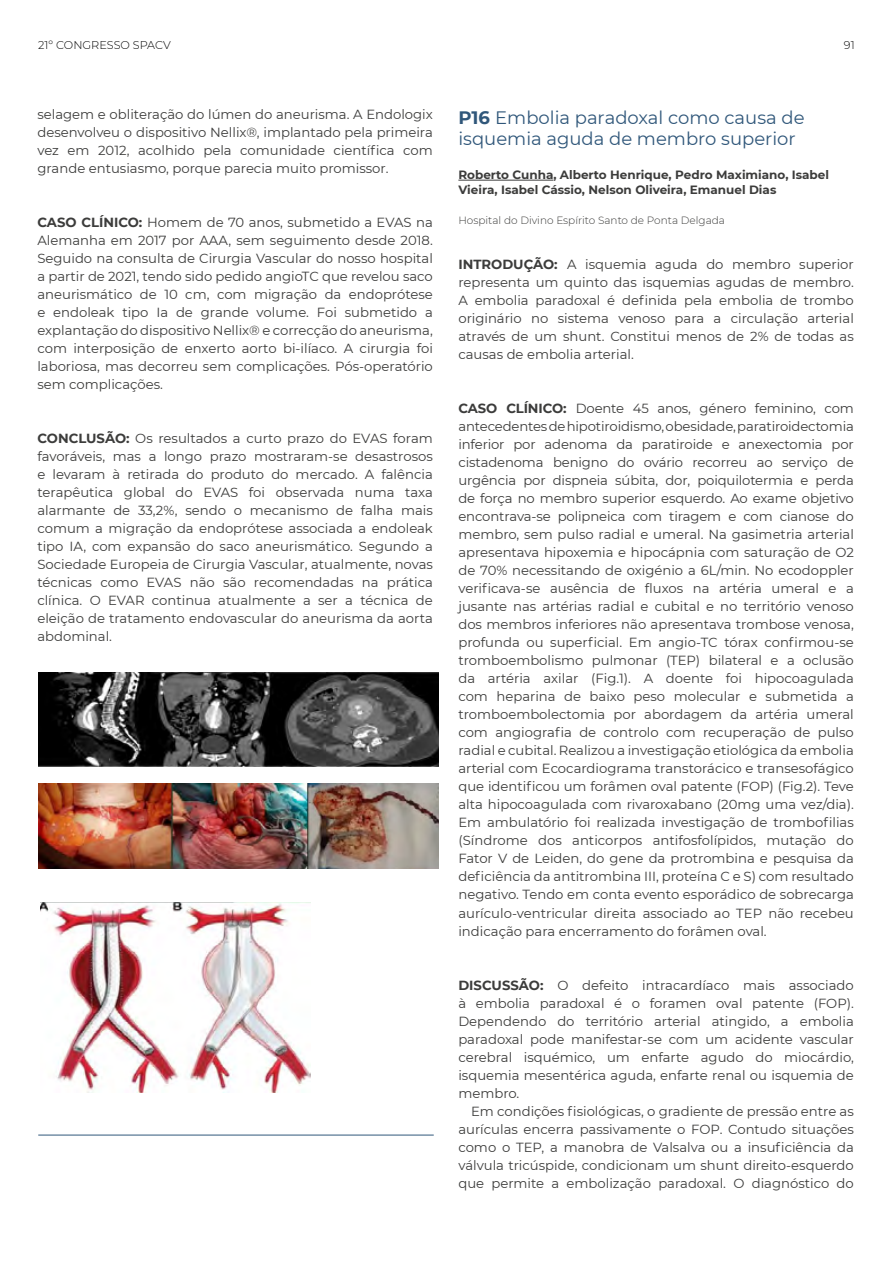
<style>
.page{position:relative;width:893px;height:1263px;background:#fff}
.page>*{position:absolute;margin:0;border:0;box-sizing:border-box;transform-origin:0 0}
.t1{font:18px/21px "Montserrat";color:#30577a}
.t2{font:13.2px/18px "Montserrat";color:#3c3c3b;text-align:justify}
.t3{font:700 12px/15px "Montserrat";color:#3c3c3b}
.t4{font:300 11.25px "Montserrat";color:#000}
.t5{font:300 10.5px "Montserrat";color:#3c3c3b}
.s1{font-weight:700}
</style>
<div class="page">
<hr style="left:458px;top:180px;width:95px;height:1px;background:#3c3c3b">
<hr style="left:38px;top:1135px;width:396px;height:1px;background:#30577a">
<img style="left:38px;top:673px;width:401px;height:93px">
<img style="left:38px;top:783px;width:401px;height:86px">
<img style="left:40px;top:903px;width:270px;height:189px">
<p class="t4" style="left:38px;top:38px;width:134px">21º CONGRESSO SPACV</p>
<p class="t2" style="left:37px;top:105px;width:397px">selagem e obliteração do lúmen do aneurisma. A Endologix desenvolveu o dispositivo Nellix®, implantado pela primeira vez em 2012, acolhido pela comunidade científica com grande entusiasmo, porque parecia muito promissor.</p>
<p class="t2" style="left:37px;top:213px;width:397px"><span class="s1">CASO CLÍNICO:</span> Homem de 70 anos, submetido a EVAS na Alemanha em 2017 por AAA, sem seguimento desde 2018.<br>Seguido na consulta de Cirurgia Vascular do nosso hospital a partir de 2021, tendo sido pedido angioTC que revelou saco aneurismático de 10 cm, com migração da endoprótese e endoleak tipo Ia de grande volume. Foi submetido a explantação do dispositivo Nellix® e correcção do aneurisma, com interposição de enxerto aorto bi-ilíaco. A cirurgia foi laboriosa, mas decorreu sem complicações. Pós-operatório sem complicações.</p>
<p class="t2" style="left:37px;top:429px;width:397px"><span class="s1">CONCLUSÃO:</span> Os resultados a curto prazo do EVAS foram favoráveis, mas a longo prazo mostraram-se desastrosos e levaram à retirada do produto do mercado. A falência terapêutica global do EVAS foi observada numa taxa alarmante de 33,2%, sendo o mecanismo de falha mais comum a migração da endoprótese associada a endoleak tipo IA, com expansão do saco aneurismático. Segundo a Sociedade Europeia de Cirurgia Vascular, atualmente, novas técnicas como EVAS não são recomendadas na prática clínica. O EVAR continua atualmente a ser a técnica de eleição de tratamento endovascular do aneurisma da aorta abdominal.</p>
<p class="t4" style="left:844px;top:38px;width:12px">91</p>
<h1 class="t1" style="left:458px;top:107px;width:348px"><span class="s1">P16</span> Embolia paradoxal como causa de isquemia aguda de membro superior</h1>
<p class="t3" style="left:458px;top:167px;width:372px">Roberto Cunha, Alberto Henrique, Pedro Maximiano, Isabel<br>Vieira, Isabel Cássio, Nelson Oliveira, Emanuel Dias</p>
<p class="t5" style="left:458px;top:214px;width:268px">Hospital do Divino Espírito Santo de Ponta Delgada</p>
<p class="t2" style="left:458px;top:255px;width:397px"><span class="s1">INTRODUÇÃO:</span> A isquemia aguda do membro superior representa um quinto das isquemias agudas de membro.<br>A embolia paradoxal é definida pela embolia de trombo originário no sistema venoso para a circulação arterial através de um shunt. Constitui menos de 2% de todas as causas de embolia arterial.</p>
<p class="t2" style="left:458px;top:400px;width:397px"><span class="s1">CASO CLÍNICO:</span> Doente 45 anos, género feminino, com antecedentes de hipotiroidismo, obesidade, paratiroidectomia inferior por adenoma da paratiroide e anexectomia por cistadenoma benigno do ovário recorreu ao serviço de urgência por dispneia súbita, dor, poiquilotermia e perda de força no membro superior esquerdo. Ao exame objetivo encontrava-se polipneica com tiragem e com cianose do membro, sem pulso radial e umeral. Na gasimetria arterial apresentava hipoxemia e hipocápnia com saturação de O2 de 70% necessitando de oxigénio a 6L/min. No ecodoppler verificava-se ausência de fluxos na artéria umeral e a jusante nas artérias radial e cubital e no território venoso dos membros inferiores não apresentava trombose venosa, profunda ou superficial. Em angio-TC tórax confirmou-se tromboembolismo pulmonar (TEP) bilateral e a oclusão da artéria axilar (Fig.1). A doente foi hipocoagulada com heparina de baixo peso molecular e submetida a tromboembolectomia por abordagem da artéria umeral com angiografia de controlo com recuperação de pulso radial e cubital. Realizou a investigação etiológica da embolia arterial com Ecocardiograma transtorácico e transesofágico que identificou um forâmen oval patente (FOP) (Fig.2). Teve alta hipocoagulada com rivaroxabano (20mg uma vez/dia).<br>Em ambulatório foi realizada investigação de trombofilias (Síndrome dos anticorpos antifosfolípidos, mutação do Fator V de Leiden, do gene da protrombina e pesquisa da deficiência da antitrombina III, proteína C e S) com resultado negativo. Tendo em conta evento esporádico de sobrecarga aurículo-ventricular direita associado ao TEP não recebeu indicação para encerramento do forâmen oval.</p>
<p class="t2" style="left:458px;top:976px;width:397px"><span class="s1">DISCUSSÃO:</span> O defeito intracardíaco mais associado à embolia paradoxal é o foramen oval patente (FOP).<br>Dependendo do território arterial atingido, a embolia paradoxal pode manifestar-se com um acidente vascular cerebral isquémico, um enfarte agudo do miocárdio, isquemia mesentérica aguda, enfarte renal ou isquemia de membro.</p>
<p class="t2" style="left:458px;top:1102px;width:397px;text-indent:13px">Em condições fisiológicas, o gradiente de pressão entre as aurículas encerra passivamente o FOP. Contudo situações como o TEP, a manobra de Valsalva ou a insuficiência da válvula tricúspide, condicionam um shunt direito-esquerdo que permite a embolização paradoxal. O diagnóstico do</p>
</div>
